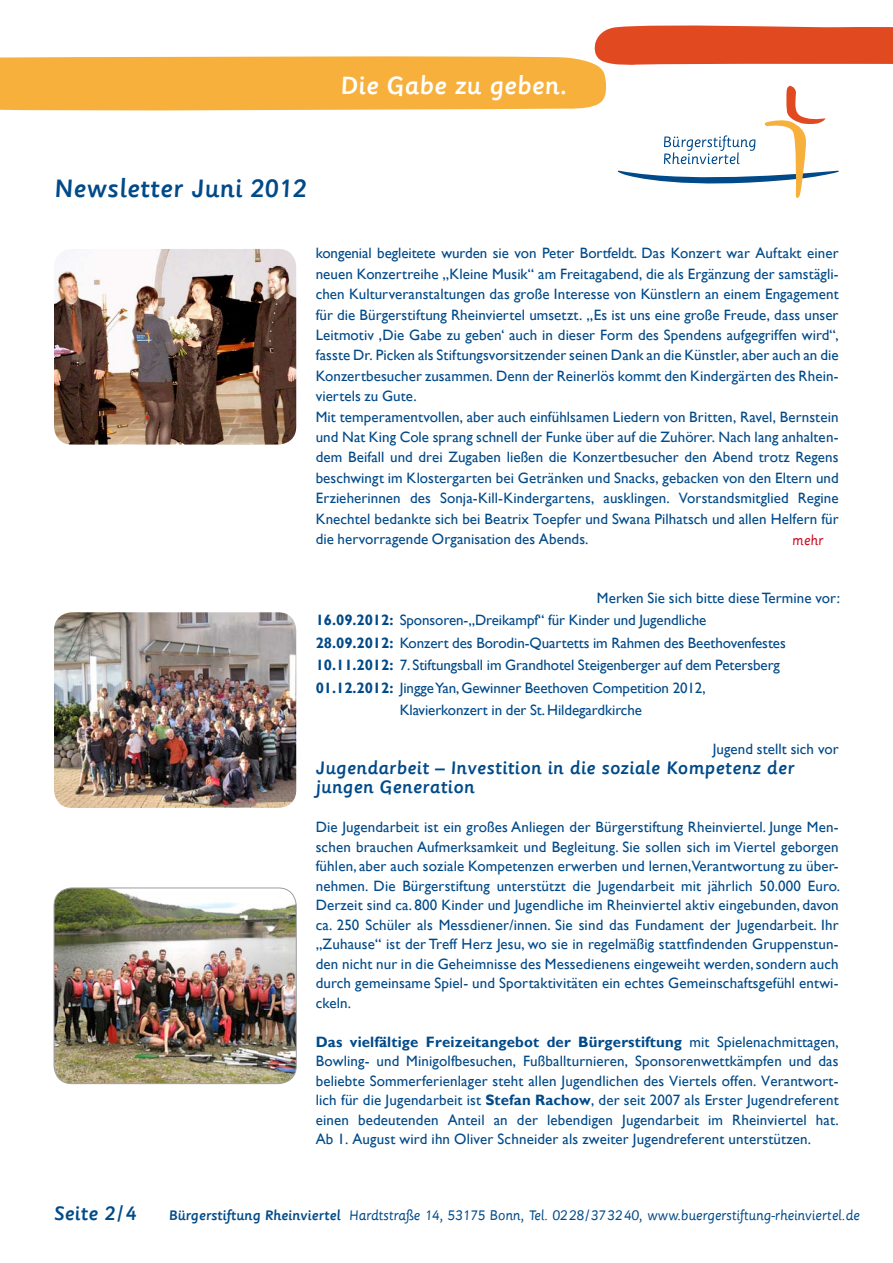
<style>
.page{position:relative;width:893px;height:1263px;background:#fff}
.page>*{position:absolute;margin:0;border:0;box-sizing:border-box;transform-origin:0 0}
.t1{font:500 27.15px "Sassoon Primary Com";letter-spacing:.005em;color:#004a89}
.t2{font:500 27px "Sassoon Primary Com";color:#fff}
.t3{font:500 21px "Sassoon Primary Com";letter-spacing:.005em;color:#004a89}
.t4{font:500 19.5px/19.5px "Sassoon Primary Com";letter-spacing:.005em;color:#004a89}
.t5{font:15px/20.4px "Gill Sans";letter-spacing:.005em;color:#004a89;text-align:justify}
.t6{font:15px "Sassoon Primary Com";color:#cd071e}
.t7{font:14.85px "Sassoon Primary Com";letter-spacing:-.01em;color:#004a89}
.s1{font-weight:700}
.s2{font-weight:500}
</style>
<div class="page">
<svg style="left:0;top:25px;width:893px;height:173px"></svg>
<img style="left:54px;top:612px;width:242px;height:196px">
<img style="left:54px;top:888px;width:242px;height:196px">
<div style="left:54px;top:888px;width:242px;height:196px;border:1px solid #9c9d9f;border-radius:18px"></div>
<img style="left:54px;top:249px;width:242px;height:196px">
<h2 class="t2" style="left:340px;top:70px;width:228px">Die Gabe zu geben.</h2>
<h1 class="t1" style="left:54px;top:173px;width:254px">Newsletter Juni 2012</h1>
<p class="t5" style="left:316px;top:243px;width:524px;text-align:left">kongenial begleitete wurden sie von Peter Bortfeldt. Das Konzert war Auftakt einer neuen Konzertreihe „Kleine Musik“ am Freitagabend, die als Ergänzung der samstägli&shy;chen Kulturveranstaltungen das große Interesse von Künstlern an einem Engagement für die Bürgerstiftung Rheinviertel umsetzt. „Es ist uns eine große Freude, dass unser Leitmotiv ‚Die Gabe zu geben‘ auch in dieser Form des Spendens aufgegriffen wird“, fasste Dr. Picken als Stiftungsvorsitzender seinen Dank an die Künstler, aber auch an die Konzertbesucher zusammen. Denn der Reinerlös kommt den Kindergärten des Rhein&shy;viertels zu Gute.<br>Mit temperamentvollen, aber auch einfühlsamen Liedern von Britten, Ravel, Bernstein und Nat King Cole sprang schnell der Funke über auf die Zuhörer. Nach lang anhalten&shy;dem Beifall und drei Zugaben ließen die Konzertbesucher den Abend trotz Regens beschwingt im Klostergarten bei Getränken und Snacks, gebacken von den Eltern und Erzieherinnen des Sonja-Kill-Kindergartens, ausklingen. Vorstandsmitglied Regine Knechtel bedankte sich bei Beatrix Toepfer und Swana Pilhatsch und allen Helfern für die hervorragende Organisation des Abends.</p>
<p class="t6" style="left:792px;top:531px;width:33px">mehr</p>
<p class="t5" style="left:597px;top:588px;width:245px">Merken Sie sich bitte diese Termine vor:</p>
<p class="t5" style="left:316px;top:610px;width:392px"><span class="s1">16.09.2012:</span> Sponsoren-„Dreikampf“ für Kinder und Jugendliche</p>
<p class="t5" style="left:316px;top:633px;width:472px"><span class="s1">28.09.2012:</span> Konzert des Borodin-Quartetts im Rahmen des Beethovenfestes</p>
<p class="t5" style="left:316px;top:655px;width:466px"><span class="s1">10.11.2012:</span> 7. Stiftungsball im Grandhotel Steigenberger auf dem Petersberg</p>
<p class="t5" style="left:316px;top:678px;width:391px"><span class="s1">01.12.2012:</span> Jingge Yan, Gewinner Beethoven Competition 2012,</p>
<p class="t5" style="left:400px;top:700px;width:244px">Klavierkonzert in der St. Hildegardkirche</p>
<p class="t5" style="left:713px;top:739px;width:127px">Jugend stellt sich vor</p>
<h3 class="t4" style="left:316px;top:758px;width:480px">Jugendarbeit – Investition in die soziale Kompetenz der jungen Generation</h3>
<p class="t5" style="left:316px;top:817px;width:526px;line-height:19.5px">Die Jugendarbeit ist ein großes Anliegen der Bürgerstiftung Rheinviertel. Junge Men&shy;schen brauchen Aufmerksamkeit und Begleitung. Sie sollen sich im Viertel geborgen fühlen, aber auch soziale Kompetenzen erwerben und lernen,Verantwortung zu über&shy;nehmen. Die Bürgerstiftung unterstützt die Jugendarbeit mit jährlich 50.000 Euro.<br>Derzeit sind ca. 800 Kinder und Jugendliche im Rheinviertel aktiv eingebunden, davon ca. 250 Schüler als Messdiener/innen. Sie sind das Fundament der Jugendarbeit. Ihr „Zuhause“ ist der Treff Herz Jesu, wo sie in regelmäßig stattfindenden Gruppenstun&shy;den nicht nur in die Geheimnisse des Messedienens eingeweiht werden, sondern auch durch gemeinsame Spiel- und Sportaktivitäten ein echtes Gemeinschaftsgefühl entwi&shy;ckeln.</p>
<p class="t5" style="left:316px;top:1032px;width:524px;line-height:19.5px"><span class="s1">Das vielfältige Freizeitangebot der Bürgerstiftung</span> mit Spielenachmittagen, Bowling- und Minigolfbesuchen, Fußballturnieren, Sponsorenwettkämpfen und das beliebte Sommerferienlager steht allen Jugendlichen des Viertels offen. Verantwort&shy;lich für die Jugendarbeit ist <span class="s1">Stefan Rachow</span>, der seit 2007 als Erster Jugendreferent einen bedeutenden Anteil an der lebendigen Jugendarbeit im Rheinviertel hat.<br>Ab 1. August wird ihn Oliver Schneider als zweiter Jugendreferent unterstützen.</p>
<h3 class="t3" style="left:54px;top:1201px;width:84px">Seite 2/4</h3>
<p class="t7" style="left:169px;top:1206px;width:693px"><span class="s2">Bürgerstiftung Rheinviertel</span> Hardtstraße 14, 53175 Bonn, Tel. 0228/373240, www.buergerstiftung-rheinviertel.de</p>
</div>
